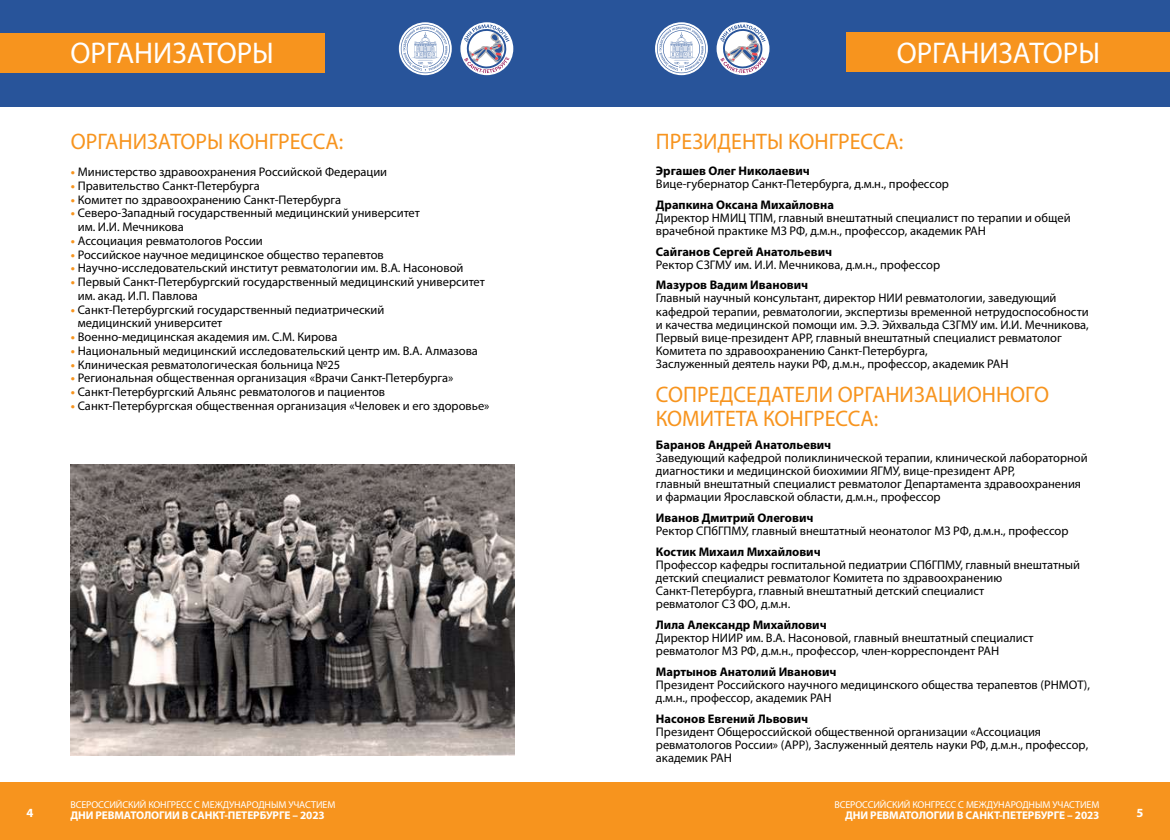
<style>
.page{position:relative;width:1170px;height:840px;background:#fff}
.page>*{position:absolute;margin:0;border:0;box-sizing:border-box;transform-origin:0 0}
.t1{font:30px "Myriad Pro";color:#fff}
.t2{font:22.5px/23.8px "Myriad Pro";color:#f7941e}
.t3{font:12.5px/13.1px "Myriad Pro";color:#000}
.t4{font:700 12.5px "Myriad Pro";color:#000}
.t5{font:700 12.5px "Myriad Pro";color:#fff}
.t6{font:700 11.25px "Myriad Pro";letter-spacing:-.01em;color:#fff}
.t7{font:10px "Myriad Pro";letter-spacing:-.01em;color:#fff}
.s1{font-weight:700;color:#f7941e}
</style>
<div class="page">
<div style="left:0;top:782px;width:585px;height:58px;background:#f7941e"></div>
<div style="left:585px;top:782px;width:584px;height:58px;background:#f7941e"></div>
<div style="left:0;top:0;width:1169px;height:106px;background:#28549a"></div>
<svg style="left:460px;top:22px;width:53px;height:53px"></svg>
<svg style="left:464px;top:24px;width:45px;height:49px"></svg>
<svg style="left:399px;top:22px;width:52px;height:53px"></svg>
<svg style="left:401px;top:24px;width:49px;height:49px;background:#c0cde1"></svg>
<svg style="left:716px;top:22px;width:53px;height:53px"></svg>
<svg style="left:720px;top:24px;width:45px;height:49px"></svg>
<svg style="left:655px;top:22px;width:53px;height:53px"></svg>
<svg style="left:657px;top:24px;width:49px;height:49px;background:#c0cde1"></svg>
<div style="left:0;top:33px;width:324px;height:40px;background:#f7941e"></div>
<div style="left:846px;top:32px;width:323px;height:40px;background:#f7941e"></div>
<img style="left:71px;top:464px;width:444px;height:291px">
<p class="t5" style="left:26px;top:805px;width:8px">4</p>
<h1 class="t1" style="left:71px;top:35px;width:205px">ОРГАНИЗАТОРЫ</h1>
<h1 class="t1" style="left:896px;top:34px;width:205px">ОРГАНИЗАТОРЫ</h1>
<h2 class="t2" style="left:71px;top:129px;width:274px">ОРГАНИЗАТОРЫ КОНГРЕССА:</h2>
<p class="t3" style="left:71px;top:165px;width:318px"><span class="s1">•</span> Министерство здравоохранения Российской Федерации</p>
<p class="t3" style="left:71px;top:179px;width:190px"><span class="s1">•</span> Правительство Санкт-Петербурга</p>
<p class="t3" style="left:71px;top:193px;width:272px"><span class="s1">•</span> Комитет по здравоохранению Санкт-Петербурга</p>
<p class="t3" style="left:78px;top:206px;width:343px;line-height:13.8px;text-indent:-7px"><span class="s1">•</span> Северо-Западный государственный медицинский университет им. И.И. Мечникова</p>
<p class="t3" style="left:71px;top:234px;width:193px"><span class="s1">•</span> Ассоциация ревматологов России</p>
<p class="t3" style="left:71px;top:248px;width:314px"><span class="s1">•</span> Российское научное медицинское общество терапевтов</p>
<p class="t3" style="left:71px;top:261px;width:394px"><span class="s1">•</span> Научно-исследовательский институт ревматологии им. В.А. Насоновой</p>
<p class="t3" style="left:78px;top:275px;width:408px;line-height:13.8px;text-indent:-7px"><span class="s1">•</span> Первый Санкт-Петербургский государственный медицинский университет им. акад. И.П. Павлова</p>
<p class="t3" style="left:78px;top:302px;width:308px;line-height:13.8px;text-indent:-7px"><span class="s1">•</span> Санкт-Петербургский государственный педиатрический медицинский университет</p>
<p class="t3" style="left:71px;top:330px;width:268px"><span class="s1">•</span> Военно-медицинская академия им. С.М. Кирова</p>
<p class="t3" style="left:71px;top:344px;width:408px"><span class="s1">•</span> Национальный медицинский исследовательский центр им. В.А. Алмазова</p>
<p class="t3" style="left:71px;top:358px;width:271px"><span class="s1">•</span> Клиническая ревматологическая больница №25</p>
<p class="t3" style="left:71px;top:371px;width:384px"><span class="s1">•</span> Региональная общественная организация «Врачи Санкт-Петербурга»</p>
<p class="t3" style="left:71px;top:385px;width:316px"><span class="s1">•</span> Санкт-Петербургский Альянс ревматологов и пациентов</p>
<p class="t3" style="left:71px;top:399px;width:420px"><span class="s1">•</span> Санкт-Петербургская общественная организация «Человек и его здоровье»</p>
<p class="t7" style="left:70px;top:798px;width:266px">ВСЕРОССИЙСКИЙ КОНГРЕСС С МЕЖДУНАРОДНЫМ УЧАСТИЕМ</p>
<p class="t6" style="left:70px;top:808px;width:256px">ДНИ РЕВМАТОЛОГИИ В САНКТ-ПЕТЕРБУРГЕ – 2023</p>
<h2 class="t2" style="left:656px;top:129px;width:249px">ПРЕЗИДЕНТЫ КОНГРЕССА:</h2>
<p class="t4" style="left:656px;top:162px;width:155px">Эргашев Олег Николаевич</p>
<p class="t3" style="left:656px;top:177px;width:294px">Вице-губернатор Санкт-Петербурга, д.м.н., профессор</p>
<p class="t4" style="left:656px;top:196px;width:179px">Драпкина Оксана Михайловна</p>
<p class="t3" style="left:656px;top:211px;width:416px">Директор НМИЦ ТПМ, главный внештатный специалист по терапии и общей врачебной практике МЗ РФ, д.м.н., профессор, академик РАН</p>
<p class="t4" style="left:656px;top:243px;width:178px">Сайганов Сергей Анатольевич</p>
<p class="t3" style="left:656px;top:258px;width:286px">Ректор СЗГМУ им. И.И. Мечникова, д.м.н., профессор</p>
<p class="t4" style="left:656px;top:277px;width:154px">Мазуров Вадим Иванович</p>
<p class="t3" style="left:656px;top:291px;width:434px">Главный научный консультант, директор НИИ ревматологии, заведующий кафедрой терапии, ревматологии, экспертизы временной нетрудоспособности и качества медицинской помощи им. Э.Э. Эйхвальда СЗГМУ им. И.И. Мечникова, Первый вице-президент АРР, главный внештатный специалист ревматолог Комитета по здравоохранению Санкт-Петербурга,<br>Заслуженный деятель науки РФ, д.м.н., профессор, академик РАН</p>
<h2 class="t2" style="left:656px;top:382px;width:394px">СОПРЕДСЕДАТЕЛИ ОРГАНИЗАЦИОННОГО<br>КОМИТЕТА КОНГРЕССА:</h2>
<p class="t4" style="left:656px;top:436px;width:177px">Баранов Андрей Анатольевич</p>
<p class="t3" style="left:656px;top:451px;width:433px">Заведующий кафедрой поликлинической терапии, клинической лабораторной диагностики и медицинской биохимии ЯГМУ, вице-президент АРР,<br>главный внештатный специалист ревматолог Департамента здравоохранения и фармации Ярославской области, д.м.н., профессор</p>
<p class="t4" style="left:656px;top:509px;width:159px">Иванов Дмитрий Олегович</p>
<p class="t3" style="left:656px;top:524px;width:414px">Ректор СПбГПМУ, главный внештатный неонатолог МЗ РФ, д.м.н., профессор</p>
<p class="t4" style="left:656px;top:543px;width:166px">Костик Михаил Михайлович</p>
<p class="t3" style="left:656px;top:558px;width:425px">Профессор кафедры госпитальной педиатрии СПбГПМУ, главный внештатный детский специалист ревматолог Комитета по здравоохранению Санкт-Петербурга, главный внештатный детский специалист<br>ревматолог СЗ ФО, д.м.н.</p>
<p class="t4" style="left:656px;top:616px;width:172px">Лила Александр Михайлович</p>
<p class="t3" style="left:656px;top:631px;width:379px">Директор НИИР им. В.А. Насоновой, главный внештатный специалист ревматолог МЗ РФ, д.м.н., профессор, член-корреспондент РАН</p>
<p class="t4" style="left:656px;top:663px;width:182px">Мартынов Анатолий Иванович</p>
<p class="t3" style="left:656px;top:678px;width:435px">Президент Российского научного медицинского общества терапевтов (РНМОТ), д.м.н., профессор, академик РАН</p>
<p class="t4" style="left:656px;top:710px;width:154px">Насонов Евгений Львович</p>
<p class="t3" style="left:656px;top:725px;width:434px">Президент Общероссийской общественной организации «Ассоциация ревматологов России» (АРР), Заслуженный деятель науки РФ, д.м.н., профессор, академик РАН</p>
<p class="t7" style="left:834px;top:798px;width:266px">ВСЕРОССИЙСКИЙ КОНГРЕСС С МЕЖДУНАРОДНЫМ УЧАСТИЕМ</p>
<p class="t6" style="left:845px;top:808px;width:256px">ДНИ РЕВМАТОЛОГИИ В САНКТ-ПЕТЕРБУРГЕ – 2023</p>
<p class="t5" style="left:1136px;top:805px;width:8px">5</p>
</div>
